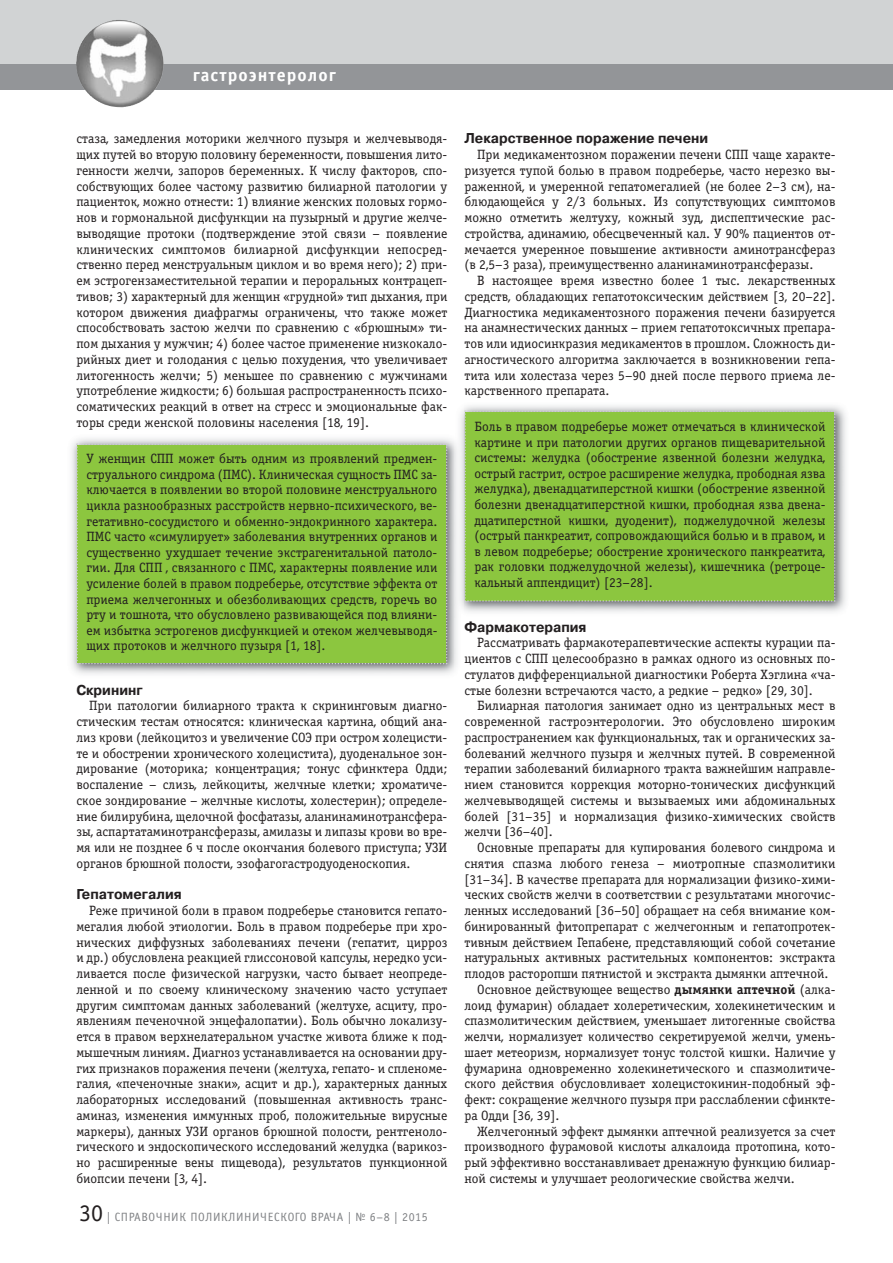
<style>
.page{position:relative;width:893px;height:1263px;background:#fff}
.page>*{position:absolute;margin:0;border:0;box-sizing:border-box;transform-origin:0 0}
.t1{font:700 18px "Officina Sans C";letter-spacing:.055em;color:#fff}
.t2{font:700 14.25px "Pragmatica C";color:#231f20;scale:.95 1}
.t3{font:13.5px/15.8px "Officina Serif C";color:#231f20;text-align:justify}
.t4{font:12px "Officina Sans C";letter-spacing:.05em;color:#808285}
.s1{font-size:24px;color:#231f20}
.s2{font-weight:700}
</style>
<div class="page">
<div style="left:0;top:0;width:892px;height:81px;background:#d1d3d4"></div>
<div style="left:0;top:64px;width:892px;height:26px;background:#939598"></div>
<img style="left:76px;top:20px;width:88px;height:88px">
<img style="left:71px;top:438px;width:383px;height:236px">
<div style="left:76px;top:443px;width:371px;height:221px;background:#8cc63f"></div>
<img style="left:454px;top:405px;width:392px;height:213px">
<div style="left:464px;top:410px;width:371px;height:192px;background:#8cc63f"></div>
<h1 class="t1" style="left:193px;top:67px;width:145px">гастроэнтеролог</h1>
<p class="t3" style="left:76px;top:132px;width:373px">стаза, замедления моторики желчного пузыря и желчевыводя&shy;щих путей во вторую половину беременности, повышения лито&shy;генности желчи, запоров беременных. К числу факторов, спо&shy;собствующих более частому развитию билиарной патологии у пациенток, можно отнести: 1) влияние женских половых гормо&shy;нов и гормональной дисфункции на пузырный и другие желче&shy;выводящие протоки (подтверждение этой связи – появление клинических симптомов билиарной дисфункции непосред&shy;ственно перед менструальным циклом и во время него); 2) при&shy;ем эстрогензаместительной терапии и пероральных контрацеп&shy;тивов; 3) характерный для женщин «грудной» тип дыхания, при котором движения диафрагмы ограничены, что также может способствовать застою желчи по сравнению с «брюшным» ти&shy;пом дыхания у мужчин; 4) более частое применение низкокало&shy;рийных диет и голодания с целью похудения, что увеличивает литогенность желчи; 5) меньшее по сравнению с мужчинами употребление жидкости; 6) большая распространенность психо&shy;соматических реакций в ответ на стресс и эмоциональные фак&shy;торы среди женской половины населения [18, 19].</p>
<p class="t3" style="left:86px;top:452px;width:353px">У женщин СПП может быть одним из проявлений предмен&shy;струального синдрома (ПМС). Клиническая сущность ПМС за&shy;ключается в появлении во второй половине менструального цикла разнообразных расстройств нервно-психического, ве&shy;гетативно-сосудистого и обменно-эндокринного характера.<br>ПМС часто «симулирует» заболевания внутренних органов и существенно ухудшает течение экстрагенитальной патоло&shy;гии. Для СПП , связанного с ПМС, характерны появление или усиление болей в правом подреберье, отсутствие эффекта от приема желчегонных и обезболивающих средств, горечь во рту и тошнота, что обусловлено развивающейся под влияни&shy;ем избытка эстрогенов дисфункцией и отеком желчевыводя&shy;щих протоков и желчного пузыря [1, 18].</p>
<p class="t2" style="left:76px;top:685px;width:71px">Скрининг</p>
<p class="t3" style="left:76px;top:699px;width:373px;text-indent:13px">При патологии билиарного тракта к скрининговым диагно&shy;стическим тестам относятся: клиническая картина, общий ана&shy;лиз крови (лейкоцитоз и увеличение СОЭ при остром холецисти&shy;те и обострении хронического холецистита), дуоденальное зон&shy;дирование (моторика; концентрация; тонус сфинктера Одди; воспаление – слизь, лейкоциты, желчные клетки; хроматиче&shy;ское зондирование – желчные кислоты, холестерин); определе&shy;ние билирубина, щелочной фосфатазы, аланинаминотрансфера&shy;зы, аспартатаминотрансферазы, амилазы и липазы крови во вре&shy;мя или не позднее 6 ч после окончания болевого приступа; УЗИ органов брюшной полости, эзофагогастродуоденоскопия.</p>
<p class="t2" style="left:76px;top:889px;width:112px">Гепатомегалия</p>
<p class="t3" style="left:76px;top:904px;width:373px;text-indent:13px">Реже причиной боли в правом подреберье становится гепато&shy;мегалия любой этиологии. Боль в правом подреберье при хро&shy;нических диффузных заболеваниях печени (гепатит, цирроз и др.) обусловлена реакцией глиссоновой капсулы, нередко уси&shy;ливается после физической нагрузки, часто бывает неопреде&shy;ленной и по своему клиническому значению часто уступает другим симптомам данных заболеваний (желтухе, асциту, про&shy;явлениям печеночной энцефалопатии). Боль обычно локализу&shy;ется в правом верхнелатеральном участке живота ближе к под&shy;мышечным линиям. Диагноз устанавливается на основании дру&shy;гих признаков поражения печени (желтуха, гепато- и спленоме&shy;галия, «печеночные знаки», асцит и др.), характерных данных лабораторных исследований (повышенная активность транс&shy;аминаз, изменения иммунных проб, положительные вирусные маркеры), данных УЗИ органов брюшной полости, рентгеноло&shy;гического и эндоскопического исследований желудка (варикоз&shy;но расширенные вены пищевода), результатов пункционной биопсии печени [3, 4].</p>
<p class="t4" style="left:79px;top:1213px;width:350px"><span class="s1">30</span> | СПРАВОЧНИК ПОЛИКЛИНИЧЕСКОГО ВРАЧА | № 6–8 | 2015</p>
<p class="t2" style="left:464px;top:133px;width:258px">Лекарственное поражение печени</p>
<p class="t3" style="left:464px;top:148px;width:373px;text-indent:13px">При медикаментозном поражении печени СПП чаще характе&shy;ризуется тупой болью в правом подреберье, часто нерезко вы&shy;раженной, и умеренной гепатомегалией (не более 2–3 см), на&shy;блюдающейся у 2/3 больных. Из сопутствующих симптомов можно отметить желтуху, кожный зуд, диспептические рас&shy;стройства, адинамию, обесцвеченный кал. У 90% пациентов от&shy;мечается умеренное повышение активности аминотрансфераз (в 2,5–3 раза), преимущественно аланинаминотрансферазы.</p>
<p class="t3" style="left:464px;top:274px;width:372px;text-indent:13px">В настоящее время известно более 1 тыс. лекарственных средств, обладающих гепатотоксическим действием [3, 20–22].<br>Диагностика медикаментозного поражения печени базируется на анамнестических данных – прием гепатотоксичных препара&shy;тов или идиосинкразия медикаментов в прошлом. Сложность ди&shy;агностического алгоритма заключается в возникновении гепа&shy;тита или холестаза через 5–90 дней после первого приема ле&shy;карственного препарата.</p>
<p class="t3" style="left:474px;top:420px;width:352px">Боль в правом подреберье может отмечаться в клинической картине и при патологии других органов пищеварительной системы: желудка (обострение язвенной болезни желудка, острый гастрит, острое расширение желудка, прободная язва желудка), двенадцатиперстной кишки (обострение язвенной болезни двенадцатиперстной кишки, прободная язва двена&shy;дцатиперстной кишки, дуоденит), поджелудочной железы (острый панкреатит, сопровождающийся болью и в правом, и в левом подреберье; обострение хронического панкреатита, рак головки поджелудочной железы), кишечника (ретроце&shy;кальный аппендицит) [23–28].</p>
<p class="t2" style="left:464px;top:622px;width:130px">Фармакотерапия</p>
<p class="t3" style="left:464px;top:636px;width:372px;text-indent:13px">Рассматривать фармакотерапевтические аспекты курации па&shy;циентов с СПП целесообразно в рамках одного из основных по&shy;стулатов дифференциальной диагностики Роберта Хэглина «ча&shy;стые болезни встречаются часто, а редкие – редко» [29, 30].</p>
<p class="t3" style="left:464px;top:699px;width:372px;text-indent:13px">Билиарная патология занимает одно из центральных мест в современной гастроэнтерологии. Это обусловлено широким распространением как функциональных, так и органических за&shy;болеваний желчного пузыря и желчных путей. В современной терапии заболеваний билиарного тракта важнейшим направле&shy;нием становится коррекция моторно-тонических дисфункций желчевыводящей системы и вызываемых ими абдоминальных болей [31–35] и нормализация физико-химических свойств желчи [36–40].</p>
<p class="t3" style="left:477px;top:841px;width:360px">Основные препараты для купирования болевого синдрома и</p>
<p class="t3" style="left:464px;top:857px;width:372px">снятия спазма любого генеза – миотропные спазмолитики</p>
<p class="t3" style="left:464px;top:872px;width:372px">[31–34]. В качестве препарата для нормализации физико-хими-</p>
<p class="t3" style="left:464px;top:888px;width:372px">ческих свойств желчи в соответствии с результатами многочис-</p>
<p class="t3" style="left:464px;top:904px;width:372px">ленных исследований [36–50] обращает на себя внимание ком-</p>
<p class="t3" style="left:464px;top:920px;width:372px">бинированный фитопрепарат с желчегонным и гепатопротек-</p>
<p class="t3" style="left:464px;top:935px;width:372px">тивным действием Гепабене, представляющий собой сочетание</p>
<p class="t3" style="left:464px;top:951px;width:373px">натуральных активных растительных компонентов: экстракта</p>
<p class="t3" style="left:464px;top:967px;width:365px">плодов расторопши пятнистой и экстракта дымянки аптечной.</p>
<p class="t3" style="left:477px;top:983px;width:360px">Основное действующее вещество <span class="s2">дымянки аптечной</span> (алка-</p>
<p class="t3" style="left:464px;top:998px;width:372px">лоид фумарин) обладает холеретическим, холекинетическим и</p>
<p class="t3" style="left:464px;top:1014px;width:372px">спазмолитическим действием, уменьшает литогенные свойства</p>
<p class="t3" style="left:464px;top:1030px;width:372px">желчи, нормализует количество секретируемой желчи, умень-</p>
<p class="t3" style="left:464px;top:1046px;width:373px">шает метеоризм, нормализует тонус толстой кишки. Наличие у</p>
<p class="t3" style="left:464px;top:1061px;width:372px">фумарина одновременно холекинетического и спазмолитиче-</p>
<p class="t3" style="left:464px;top:1077px;width:372px">ского действия обусловливает холецистокинин-подобный эф-</p>
<p class="t3" style="left:464px;top:1093px;width:372px">фект: сокращение желчного пузыря при расслаблении сфинкте-</p>
<p class="t3" style="left:464px;top:1109px;width:97px">ра Одди [36, 39].</p>
<p class="t3" style="left:477px;top:1124px;width:360px">Желчегонный эффект дымянки аптечной реализуется за счет</p>
<p class="t3" style="left:464px;top:1140px;width:372px">производного фурамовой кислоты алкалоида протопина, кото-</p>
<p class="t3" style="left:464px;top:1156px;width:373px">рый эффективно восстанавливает дренажную функцию билиар-</p>
<p class="t3" style="left:464px;top:1172px;width:332px">ной системы и улучшает реологические свойства желчи.</p>
</div>
